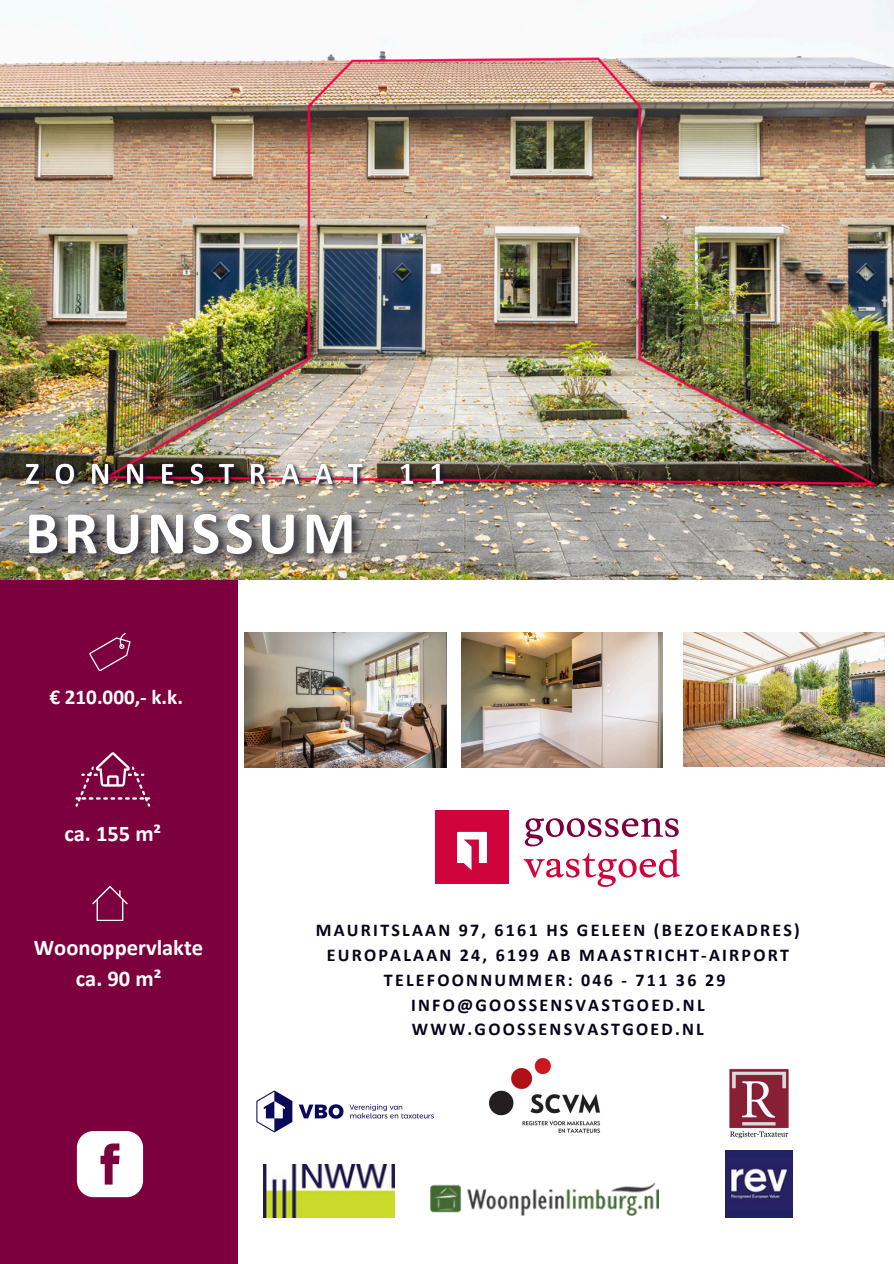
<style>
.page{position:relative;width:894px;height:1264px;background:#fff}
.page>*{position:absolute;margin:0;border:0;box-sizing:border-box;transform-origin:0 0}
.t1{font:700 22.5px/31.5px "Calibri";color:#fff;text-align:center}
.t2{font:700 21.15px "Calibri";color:#fff}
.t3{font:700 18px/24.8px "Calibri";letter-spacing:.125em;color:#060319}
</style>
<div class="page">
<div style="left:0;top:8px;width:237px;height:1255px;background:#7d003e"></div>
<svg style="left:89px;top:633px;width:41px;height:38px"></svg>
<svg style="left:75px;top:752px;width:75px;height:54px"></svg>
<svg style="left:92px;top:886px;width:35px;height:34px"></svg>
<img style="left:461px;top:633px;width:201px;height:135px">
<img style="left:683px;top:633px;width:200px;height:133px">
<img style="left:256px;top:1090px;width:178px;height:43px">
<img style="left:488px;top:1057px;width:113px;height:76px">
<img style="left:729px;top:1068px;width:60px;height:71px">
<img style="left:264px;top:1164px;width:130px;height:52px">
<img style="left:430px;top:1182px;width:228px;height:33px">
<img style="left:0;top:0;width:893px;height:579px">
<img style="left:245px;top:633px;width:201px;height:135px">
<div style="left:435px;top:810px;width:74px;height:73px;background:#d0043c"></div>
<svg style="left:457px;top:831px;width:30px;height:39px"></svg>
<svg style="left:523px;top:818px;width:156px;height:69px"></svg>
<svg style="left:77px;top:1131px;width:66px;height:66px"></svg>
<img style="left:725px;top:1150px;width:66px;height:67px">
<img style="left:21px;top:504px;width:349px;height:68px">
<img style="left:20px;top:457px;width:440px;height:37px">
<p class="t2" style="left:49px;top:688px;width:135px">€ 210.000,- k.k.</p>
<p class="t1" style="left:64px;top:819px;width:98px">ca. 155 m²</p>
<p class="t1" style="left:34px;top:933px;width:171px">Woonoppervlakte ca. 90 m²</p>
<p class="t3" style="left:316px;top:919px;width:485px">MAURITSLAAN 97, 6161 HS GELEEN (BEZOEKADRES)</p>
<p class="t3" style="left:326px;top:944px;width:463px">EUROPALAAN 24, 6199 AB MAASTRICHT-AIRPORT</p>
<p class="t3" style="left:384px;top:968px;width:343px">TELEFOONNUMMER: 046 - 711 36 29</p>
<p class="t3" style="left:411px;top:993px;width:295px">INFO@GOOSSENSVASTGOED.NL<br>WWW.GOOSSENSVASTGOED.NL</p>
</div>
